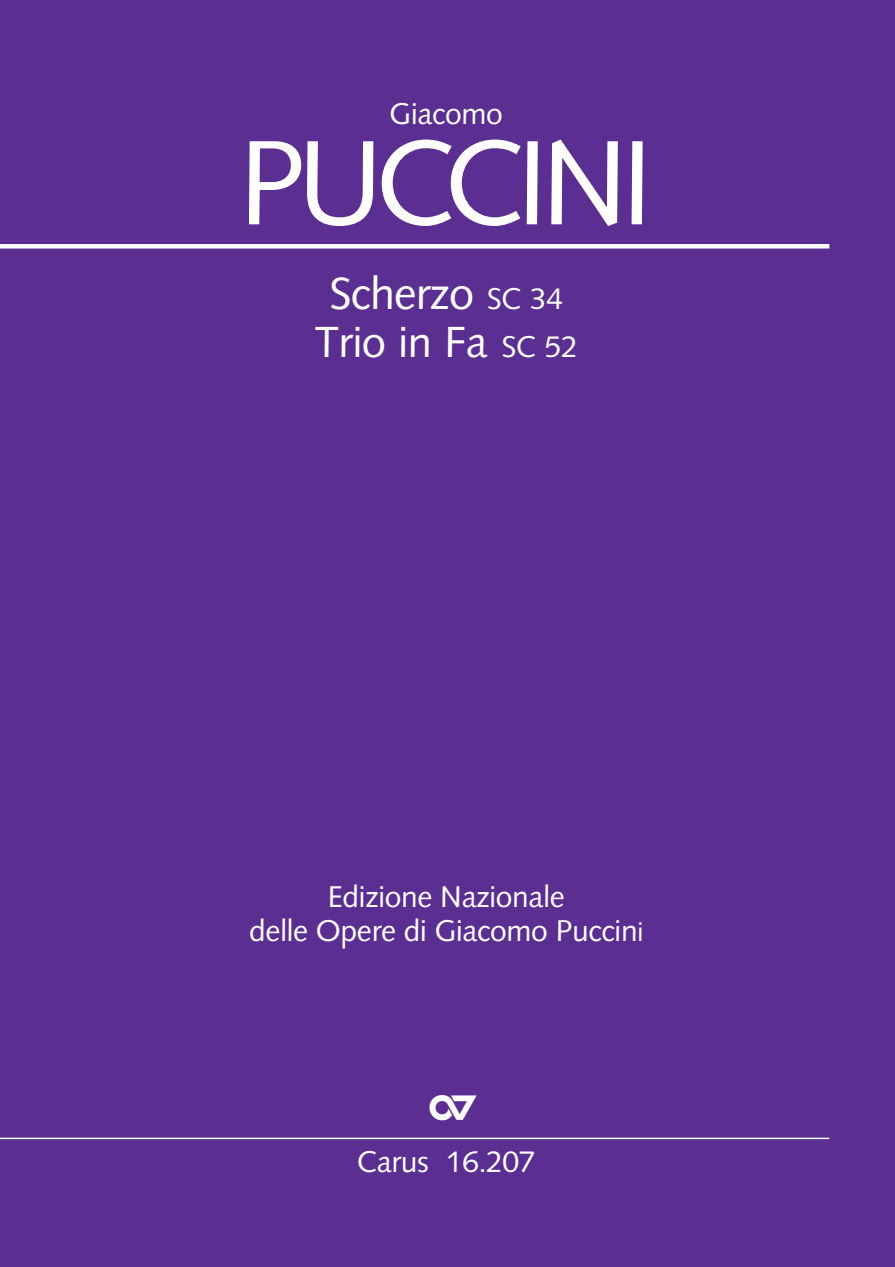
<style>
.page{position:relative;width:895px;height:1267px;background:#fff}
.page>*{position:absolute;margin:0;border:0;box-sizing:border-box;transform-origin:0 0}
.t1{font:120px "Syntax";letter-spacing:-.07em;color:#fff}
.t2{font:45px "Syntax";letter-spacing:-.02em;color:#fff}
.t3{font:43.5px "Syntax";letter-spacing:-.01em;color:#fff}
.t4{font:30px/33px "Syntax";letter-spacing:-.01em;color:#fff;text-align:center}
.t5{font:30px "Carus Logo";color:#fff}
.s1{font-size:30px}
.s2{font-size:27px}
</style>
<div class="page">
<div style="left:0;top:0;width:894px;height:1266px;background:#5b2e91"></div>
<hr style="left:0;top:244px;width:828px;height:4px;background:#fff">
<hr style="left:0;top:1137px;width:828px;height:2px;background:#fff">
<svg style="left:891px;top:0;width:4px;height:3px"></svg>
<svg style="left:891px;top:1264px;width:4px;height:3px"></svg>
<p class="t4" style="left:389px;top:97px;width:115px">Giacomo</p>
<h1 class="t1" style="left:239px;top:112px;width:416px">PUCCINI</h1>
<h2 class="t2" style="left:329px;top:267px;width:235px">Scherzo <span class="s1">SC 34</span></h2>
<h3 class="t3" style="left:314px;top:316px;width:264px">Trio in Fa <span class="s1">SC 52</span></h3>
<p class="t4" style="left:249px;top:880px;width:395px">Edizione Nazionale<br>delle Opere di Giacomo Puccin<span class="s2">i</span></p>
<p class="t5" style="left:428px;top:1092px;width:49px">C</p>
<p class="t4" style="left:357px;top:1144px;width:180px">Carus 16.207</p>
</div>
